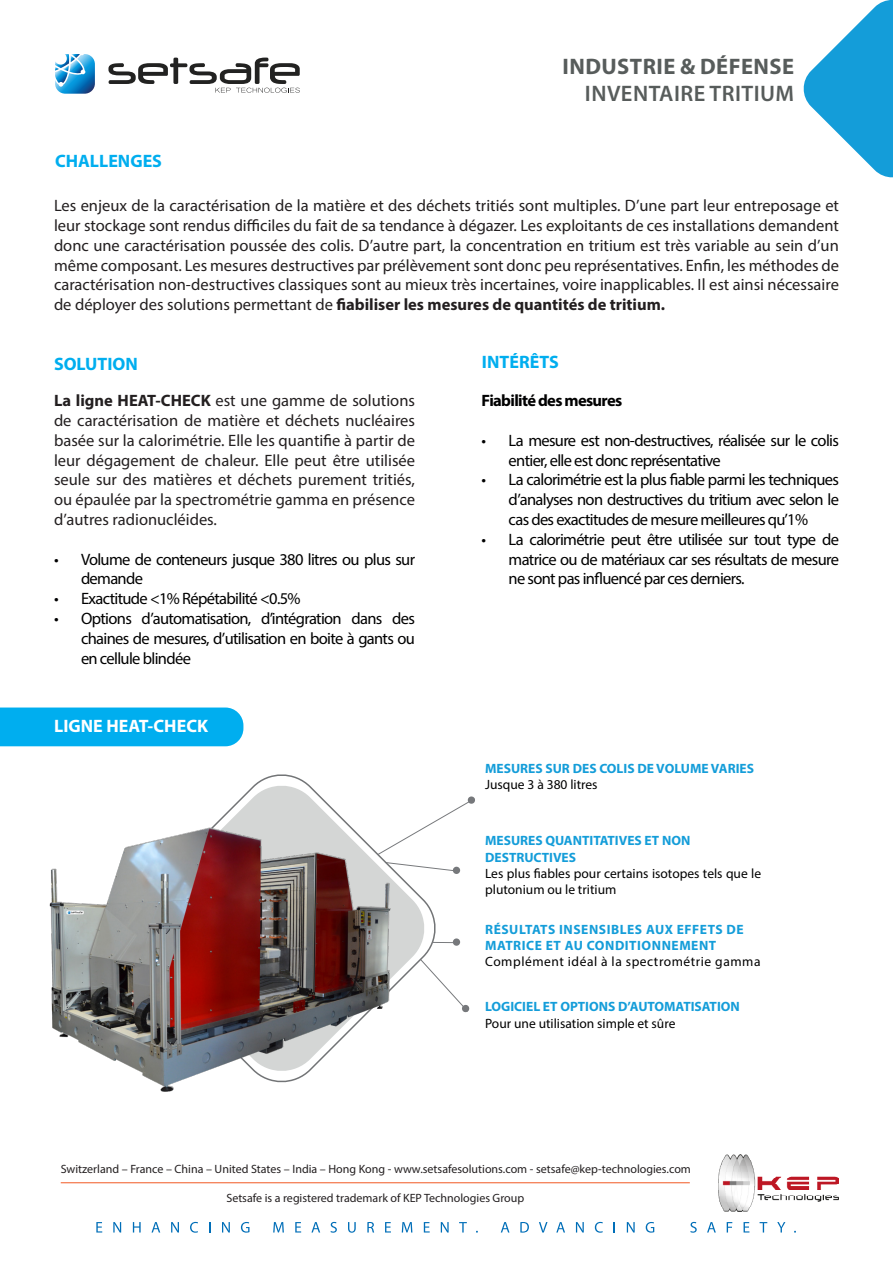
<style>
.page{position:relative;width:893px;height:1263px;background:#fff}
.page>*{position:absolute;margin:0;border:0;box-sizing:border-box;transform-origin:0 0}
.t1{font:700 22.5px "Myriad Pro";letter-spacing:.02em;color:#575c5b}
.t2{font:600 22.5px "Myriad Pro";letter-spacing:.02em;color:#575c5b}
.t3{font:700 18px "Myriad Pro";color:#00aeef}
.t4{font:700 18px "Myriad Pro";color:#fff}
.t5{font:16.5px/19.8px "Myriad Pro";color:#231f20;text-align:justify}
.t6{font:16.5px/19.8px "Myriad Pro";letter-spacing:-.04em;color:#000001;text-align:justify}
.t7{font:700 16.5px "Myriad Pro";letter-spacing:-.04em;color:#000001}
.t8{font:13.5px/16.2px "Myriad Pro";color:#000001}
.t9{font:700 13.5px/16.2px "Myriad Pro";color:#149dd9}
.t10{font:700 13.5px/16.2px "Myriad Pro";letter-spacing:.04em;color:#149dd9}
.t11{font:13.5px "Myriad Pro";letter-spacing:.04em;color:#000001}
.t12{font:12px "Myriad Pro";color:#231f20}
.s1{font-weight:700}
</style>
<div class="page">
<div style="left:0;top:707px;width:243px;height:39px;background:#00aeef"></div>
<svg style="left:55px;top:54px;width:40px;height:40px"></svg>
<svg style="left:108px;top:58px;width:192px;height:35px"></svg>
<img style="left:718px;top:1154px;width:121px;height:57px">
<hr style="left:61px;top:1182px;width:629px;height:1px;background:#f25924">
<div style="left:453px;top:938px;width:7px;height:8px;background:#76787b;border-radius:50%"></div>
<svg style="left:441px;top:981px;width:29px;height:32px"></svg>
<svg style="left:441px;top:867px;width:14px;height:4px"></svg>
<div style="left:453px;top:867px;width:7px;height:7px;background:#76787b;border-radius:50%"></div>
<svg style="left:441px;top:796px;width:34px;height:23px"></svg>
<svg style="left:96px;top:1222px;width:6px;height:10px"></svg>
<svg style="left:113px;top:1222px;width:8px;height:10px"></svg>
<svg style="left:133px;top:1222px;width:8px;height:10px"></svg>
<svg style="left:151px;top:1222px;width:9px;height:10px"></svg>
<svg style="left:171px;top:1222px;width:8px;height:10px"></svg>
<svg style="left:190px;top:1222px;width:8px;height:11px"></svg>
<svg style="left:222px;top:1222px;width:8px;height:10px"></svg>
<svg style="left:241px;top:1222px;width:8px;height:10px"></svg>
<svg style="left:273px;top:1222px;width:11px;height:10px"></svg>
<svg style="left:295px;top:1222px;width:6px;height:10px"></svg>
<svg style="left:311px;top:1222px;width:9px;height:10px"></svg>
<svg style="left:330px;top:1222px;width:7px;height:11px"></svg>
<svg style="left:348px;top:1222px;width:8px;height:11px"></svg>
<svg style="left:367px;top:1222px;width:7px;height:10px"></svg>
<svg style="left:385px;top:1222px;width:6px;height:10px"></svg>
<svg style="left:402px;top:1222px;width:10px;height:10px"></svg>
<svg style="left:424px;top:1222px;width:6px;height:10px"></svg>
<svg style="left:441px;top:1222px;width:8px;height:10px"></svg>
<svg style="left:459px;top:1222px;width:8px;height:10px"></svg>
<svg style="left:501px;top:1222px;width:8px;height:10px"></svg>
<svg style="left:520px;top:1222px;width:9px;height:10px"></svg>
<svg style="left:539px;top:1222px;width:8px;height:10px"></svg>
<svg style="left:556px;top:1222px;width:9px;height:10px"></svg>
<svg style="left:576px;top:1222px;width:8px;height:10px"></svg>
<svg style="left:595px;top:1222px;width:8px;height:11px"></svg>
<svg style="left:627px;top:1222px;width:8px;height:10px"></svg>
<svg style="left:646px;top:1222px;width:8px;height:10px"></svg>
<svg style="left:690px;top:1222px;width:7px;height:11px"></svg>
<svg style="left:707px;top:1222px;width:9px;height:10px"></svg>
<svg style="left:727px;top:1222px;width:5px;height:10px"></svg>
<svg style="left:743px;top:1222px;width:6px;height:10px"></svg>
<svg style="left:760px;top:1222px;width:7px;height:10px"></svg>
<svg style="left:777px;top:1222px;width:8px;height:10px"></svg>
<svg style="left:803px;top:0;width:90px;height:178px"></svg>
<svg style="left:213px;top:774px;width:228px;height:216px"></svg>
<img style="left:49px;top:826px;width:342px;height:266px">
<svg style="left:432px;top:942px;width:21px;height:1px"></svg>
<p class="t3" style="left:55px;top:150px;width:108px">CHALLENGES</p>
<p class="t1" style="left:563px;top:51px;width:233px">INDUSTRIE &amp; DÉFENSE</p>
<p class="t2" style="left:585px;top:79px;width:211px">INVENTAIRE TRITIUM</p>
<p class="t5" style="left:54px;top:195px;width:787px">Les enjeux de la caractérisation de la matière et des déchets tritiés sont multiples. D’une part leur entreposage et leur stockage sont rendus difficiles du fait de sa tendance à dégazer. Les exploitants de ces installations demandent donc une caractérisation poussée des colis. D’autre part, la concentration en tritium est très variable au sein d’un même composant. Les mesures destructives par prélèvement sont donc peu représentatives. Enfin, les méthodes de caractérisation non-destructives classiques sont au mieux très incertaines, voire inapplicables. Il est ainsi nécessaire de déployer des solutions permettant de <span class="s1">fiabiliser les mesures de quantités de tritium.</span></p>
<p class="t3" style="left:54px;top:352px;width:85px">SOLUTION</p>
<p class="t5" style="left:54px;top:390px;width:363px"><span class="s1">La ligne HEAT-CHECK</span> est une gamme de solutions de caractérisation de matière et déchets nucléaires basée sur la calorimétrie. Elle les quantifie à partir de leur dégagement de chaleur. Elle peut être utilisée seule sur des matières et déchets purement tritiés, ou épaulée par la spectrométrie gamma en présence d’autres radionucléides.</p>
<p class="t6" style="left:81px;top:549px;width:336px;text-indent:-27px">• Volume de conteneurs jusque 380 litres ou plus sur demande</p>
<p class="t6" style="left:54px;top:588px;width:248px">• Exactitude &lt;1% Répétabilité &lt;0.5%</p>
<p class="t6" style="left:81px;top:608px;width:335px;text-indent:-27px">• Options d’automatisation, d’intégration dans des chaines de mesures, d’utilisation en boite à gants ou en cellule blindée</p>
<p class="t4" style="left:54px;top:714px;width:155px">LIGNE HEAT-CHECK</p>
<p class="t3" style="left:482px;top:350px;width:78px">INTÉRÊTS</p>
<p class="t7" style="left:482px;top:390px;width:142px">Fiabilité des mesures</p>
<p class="t6" style="left:509px;top:430px;width:332px;text-indent:-27px">• La mesure est non-destructives, réalisée sur le colis entier, elle est donc représentative</p>
<p class="t6" style="left:509px;top:470px;width:332px;text-indent:-27px">• La calorimétrie est la plus fiable parmi les techniques d’analyses non destructives du tritium avec selon le cas des exactitudes de mesure meilleures qu’1%</p>
<p class="t6" style="left:509px;top:529px;width:332px;text-indent:-27px">• La calorimétrie peut être utilisée sur tout type de matrice ou de matériaux car ses résultats de mesure ne sont pas influencé par ces derniers.</p>
<p class="t9" style="left:485px;top:760px;width:270px">MESURES SUR DES COLIS DE VOLUME VARIES</p>
<p class="t8" style="left:485px;top:777px;width:114px">Jusque 3 à 380 litres</p>
<p class="t9" style="left:485px;top:832px;width:207px">MESURES QUANTITATIVES ET NON<br>DESTRUCTIVES</p>
<p class="t8" style="left:485px;top:865px;width:278px">Les plus fiables pour certains isotopes tels que le plutonium ou le tritium</p>
<p class="t10" style="left:485px;top:921px;width:260px">RÉSULTATS INSENSIBLES AUX EFFETS DE<br>MATRICE ET AU CONDITIONNEMENT</p>
<p class="t11" style="left:485px;top:953px;width:277px">Complément idéal à la spectrométrie gamma</p>
<p class="t9" style="left:485px;top:998px;width:256px">LOGICIEL ET OPTIONS D’AUTOMATISATION</p>
<p class="t8" style="left:485px;top:1015px;width:192px">Pour une utilisation simple et sûre</p>
<p class="t12" style="left:61px;top:1162px;width:632px">Switzerland – France – China – United States – India – Hong Kong - www.setsafesolutions.com - setsafe@kep-technologies.com</p>
<p class="t12" style="left:226px;top:1191px;width:299px">Setsafe is a registered trademark of KEP Technologies Group</p>
</div>
